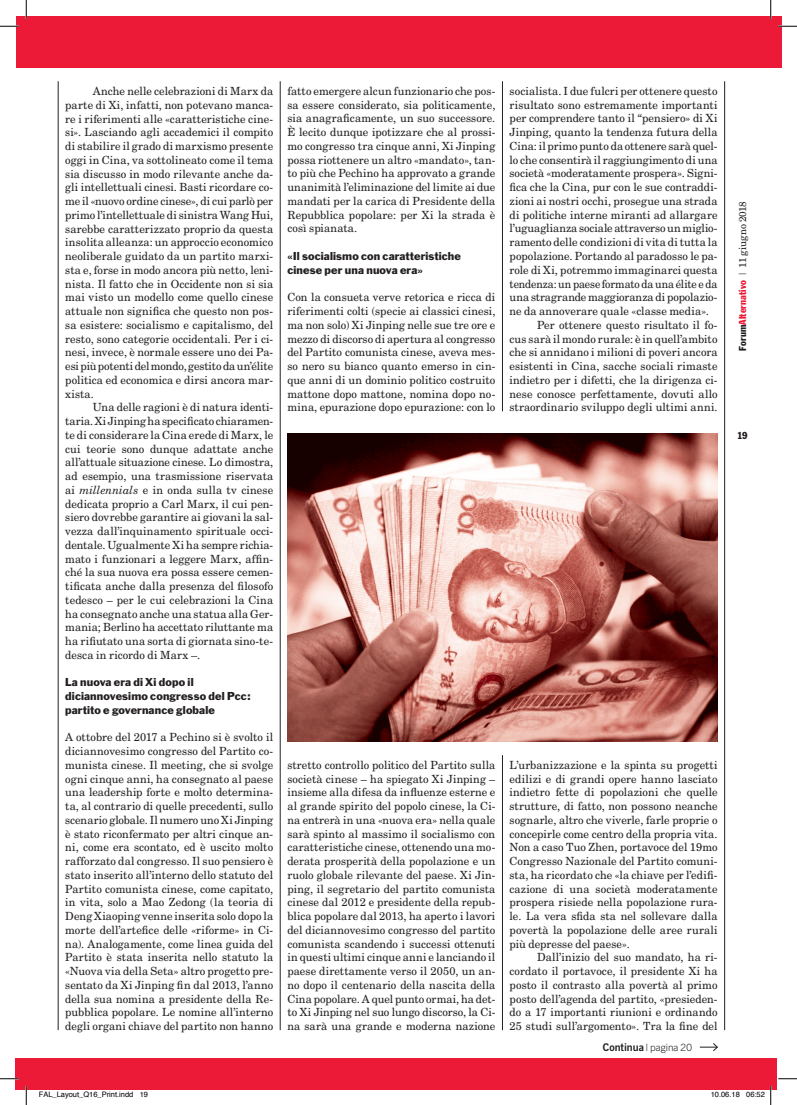
<style>
.page{position:relative;width:797px;height:1105px;background:#fff}
.page>*{position:absolute;margin:0;border:0;box-sizing:border-box;transform-origin:0 0}
.t1{font:11.25px/13.8px "New Century Schlbk LT";letter-spacing:.005em;color:#231f20;text-align:justify}
.t2{font:11.25px "New Century Schlbk LT";letter-spacing:.005em;color:#231f20;scale:.95 1}
.t3{font:10.62px/13.8px "Franklin Gothic";letter-spacing:.015em;color:#231f20}
.t4{font:10px "New Century Schlbk LT";letter-spacing:-.005em;color:#231f20}
.t5{font:300 10px "Trade Gothic LT";letter-spacing:.005em;color:#231f20}
.t6{font:condensed 10px "Franklin Gothic";color:#231f20}
.t7{font:7.5px "Helvetica";color:#000}
.s1{font-style:italic}
.s2{font-family:"Trade Gothic LT Bold Two";font-weight:400;font-size:10.62px}
.s3{font-family:"Franklin Gothic";font-stretch:condensed}
.s4{font-family:"Franklin Gothic";font-stretch:condensed;color:#ed1a37}
.s5{font-family:"Trade Gothic LT";font-weight:300}
</style>
<div class="page">
<hr style="left:724px;top:81px;width:1px;height:949px;background:#231f20">
<hr style="left:502px;top:81px;width:1px;height:330px;background:#231f20">
<hr style="left:502px;top:755px;width:1px;height:275px;background:#231f20">
<hr style="left:280px;top:81px;width:1px;height:949px;background:#231f20">
<hr style="left:58px;top:81px;width:1px;height:949px;background:#231f20">
<img style="left:287px;top:434px;width:430px;height:307px">
<div style="left:16px;top:16px;width:765px;height:52px;background:#ed1a37"></div>
<div style="left:16px;top:1058px;width:761px;height:31px;background:#ed1a37"></div>
<svg style="left:699px;top:1043px;width:18px;height:8px"></svg>
<svg style="left:0;top:25px;width:19px;height:2px"></svg>
<svg style="left:778px;top:25px;width:19px;height:2px"></svg>
<svg style="left:0;top:1078px;width:19px;height:1px"></svg>
<svg style="left:778px;top:1078px;width:19px;height:1px"></svg>
<svg style="left:25px;top:0;width:2px;height:19px"></svg>
<svg style="left:25px;top:1086px;width:2px;height:19px"></svg>
<svg style="left:770px;top:0;width:1px;height:19px"></svg>
<svg style="left:711px;top:1086px;width:60px;height:19px"></svg>
<p class="t1" style="left:65px;top:84px;width:209px;text-indent:28px">Anche nelle celebrazioni di Marx da parte di Xi, infatti, non potevano manca&shy;re i riferimenti alle «caratteristiche cine&shy;si». Lasciando agli accademici il compito di stabilire il grado di marxismo presente oggi in Cina, va sottolineato come il tema sia discusso in modo rilevante anche da&shy;gli intellettuali cinesi. Basti ricordare co&shy;me il «nuovo ordine cinese», di cui parlò per primo l’intellettuale di sinistra Wang Hui, sarebbe caratterizzato proprio da questa insolita alleanza: un approccio economico neoliberale guidato da un partito marxi&shy;sta e, forse in modo ancora più netto, leni&shy;nista. Il fatto che in Occidente non si sia mai visto un modello come quello cinese attuale non significa che questo non pos&shy;sa esistere: socialismo e capitalismo, del resto, sono categorie occidentali. Per i ci&shy;nesi, invece, è normale essere uno dei Pa&shy;esi più potenti del mondo, gestito da un’élite politica ed economica e dirsi ancora mar&shy;xista.</p>
<p class="t1" style="left:65px;top:400px;width:209px;text-indent:27px">Una delle ragioni è di natura identi&shy;taria. Xi Jinping ha specificato chiaramen&shy;te di considerare la Cina erede di Marx, le cui teorie sono dunque adattate anche all’attuale situazione cinese. Lo dimostra, ad esempio, una trasmissione riservata ai <span class="s1">millennials</span> e in onda sulla tv cinese dedicata proprio a Carl Marx, il cui pen&shy;siero dovrebbe garantire ai giovani la sal&shy;vezza dall’inquinamento spirituale occi&shy;dentale. Ugualmente Xi ha sempre richia&shy;mato i funzionari a leggere Marx, affin&shy;ché la sua nuova era possa essere cemen&shy;tificata anche dalla presenza del filosofo tedesco – per le cui celebrazioni la Cina ha consegnato anche una statua alla Ger&shy;mania; Berlino ha accettato riluttante ma ha rifiutato una sorta di giornata sino-te&shy;desca in ricordo di Marx –.</p>
<p class="t3" style="left:65px;top:675px;width:187px">La nuova era di Xi dopo il diciannovesimo congresso del Pcc: partito e governance globale</p>
<p class="t1" style="left:65px;top:730px;width:209px">A ottobre del 2017 a Pechino si è svolto il diciannovesimo congresso del Partito co&shy;munista cinese. Il meeting, che si svolge ogni cinque anni, ha consegnato al paese una leadership forte e molto determina&shy;ta, al contrario di quelle precedenti, sullo scenario globale. Il numero uno Xi Jinping è stato riconfermato per altri cinque an&shy;ni, come era scontato, ed è uscito molto rafforzato dal congresso. Il suo pensiero è stato inserito all’interno dello statuto del Partito comunista cinese, come capitato, in vita, solo a Mao Zedong (la teoria di Deng Xiaoping venne inserita solo dopo la morte dell’artefice delle «riforme» in Ci&shy;na). Analogamente, come linea guida del Partito è stata inserita nello statuto la «Nuova via della Seta» altro progetto pre&shy;sentato da Xi Jinping fin dal 2013, l’anno della sua nomina a presidente della Re&shy;pubblica popolare. Le nomine all’interno degli organi chiave del partito non hanno</p>
<p class="t1" style="left:287px;top:84px;width:209px">fatto emergere alcun funzionario che pos&shy;sa essere considerato, sia politicamente, sia anagraficamente, un suo successore.<br>È lecito dunque ipotizzare che al prossi&shy;mo congresso tra cinque anni, Xi Jinping possa riottenere un altro «mandato», tan&shy;to più che Pechino ha approvato a grande unanimità l’eliminazione del limite ai due mandati per la carica di Presidente della Repubblica popolare: per Xi la strada è così spianata.</p>
<p class="t3" style="left:287px;top:249px;width:175px">«Il socialismo con caratteristiche cinese per una nuova era»</p>
<p class="t1" style="left:287px;top:290px;width:209px">Con la consueta verve retorica e ricca di riferimenti colti (specie ai classici cinesi, ma non solo) Xi Jinping nelle sue tre ore e mezzo di discorso di apertura al congresso del Partito comunista cinese, aveva mes&shy;so nero su bianco quanto emerso in cin&shy;que anni di un dominio politico costruito mattone dopo mattone, nomina dopo no&shy;mina, epurazione dopo epurazione: con lo</p>
<p class="t1" style="left:509px;top:84px;width:209px">socialista. I due fulcri per ottenere questo</p>
<p class="t1" style="left:509px;top:98px;width:209px">risultato sono estremamente importanti</p>
<p class="t1" style="left:509px;top:112px;width:209px">per comprendere tanto il “pensiero» di Xi</p>
<p class="t1" style="left:509px;top:125px;width:209px">Jinping, quanto la tendenza futura della</p>
<p class="t1" style="left:509px;top:139px;width:209px">Cina: il primo punto da ottenere sarà quel-</p>
<p class="t1" style="left:509px;top:153px;width:209px">lo che consentirà il raggiungimento di una</p>
<p class="t1" style="left:509px;top:167px;width:209px">società «moderatamente prospera». Signi-</p>
<p class="t1" style="left:509px;top:180px;width:209px">fica che la Cina, pur con le sue contraddi-</p>
<p class="t1" style="left:509px;top:194px;width:209px">zioni ai nostri occhi, prosegue una strada</p>
<p class="t1" style="left:509px;top:208px;width:209px">di politiche interne miranti ad allargare</p>
<p class="t1" style="left:509px;top:222px;width:209px">l’uguaglianza sociale attraverso un miglio-</p>
<p class="t1" style="left:509px;top:235px;width:209px">ramento delle condizioni di vita di tutta la</p>
<p class="t1" style="left:509px;top:249px;width:209px">popolazione. Portando al paradosso le pa-</p>
<p class="t1" style="left:509px;top:263px;width:209px">role di Xi, potremmo immaginarci questa</p>
<p class="t2" style="left:509px;top:277px;width:220px">tendenza: un paese formato da una élite e da</p>
<p class="t1" style="left:509px;top:290px;width:209px">una stragrande maggioranza di popolazio-</p>
<p class="t1" style="left:509px;top:304px;width:201px">ne da annoverare quale «classe media».</p>
<p class="t1" style="left:537px;top:318px;width:182px">Per ottenere questo risultato il fo-</p>
<p class="t1" style="left:509px;top:332px;width:209px">cus sarà il mondo rurale: è in quell’ambito</p>
<p class="t1" style="left:509px;top:345px;width:209px">che si annidano i milioni di poveri ancora</p>
<p class="t1" style="left:509px;top:359px;width:209px">esistenti in Cina, sacche sociali rimaste</p>
<p class="t1" style="left:509px;top:373px;width:209px">indietro per i difetti, che la dirigenza ci-</p>
<p class="t1" style="left:509px;top:387px;width:209px">nese conosce perfettamente, dovuti allo</p>
<p class="t1" style="left:509px;top:400px;width:209px">straordinario sviluppo degli ultimi anni.</p>
<p class="t1" style="left:287px;top:758px;width:209px">stretto controllo politico del Partito sulla società cinese – ha spiegato Xi Jinping – insieme alla difesa da influenze esterne e al grande spirito del popolo cinese, la Ci&shy;na entrerà in una «nuova era» nella quale sarà spinto al massimo il socialismo con caratteristiche cinese, ottenendo una mo&shy;derata prosperità della popolazione e un ruolo globale rilevante del paese. Xi Jin&shy;ping, il segretario del partito comunista cinese dal 2012 e presidente della repub&shy;blica popolare dal 2013, ha aperto i lavori del diciannovesimo congresso del partito comunista scandendo i successi ottenuti in questi ultimi cinque anni e lanciando il paese direttamente verso il 2050, un an&shy;no dopo il centenario della nascita della Cina popolare. A quel punto ormai, ha det&shy;to Xi Jinping nel suo lungo discorso, la Ci&shy;na sarà una grande e moderna nazione</p>
<p class="t1" style="left:509px;top:758px;width:209px">L’urbanizzazione e la spinta su progetti edilizi e di grandi opere hanno lasciato indietro fette di popolazioni che quelle strutture, di fatto, non possono neanche sognarle, altro che viverle, farle proprie o concepirle come centro della propria vita.<br>Non a caso Tuo Zhen, portavoce del 19mo Congresso Nazionale del Partito comuni&shy;sta, ha ricordato che «la chiave per l’edifi&shy;cazione di una società moderatamente prospera risiede nella popolazione rura&shy;le. La vera sfida sta nel sollevare dalla povertà la popolazione delle aree rurali più depresse del paese».</p>
<p class="t1" style="left:509px;top:950px;width:209px;text-indent:27px">Dall’inizio del suo mandato, ha ri&shy;cordato il portavoce, il presidente Xi ha posto il contrasto alla povertà al primo posto dell’agenda del partito, «presieden&shy;do a 17 importanti riunioni e ordinando 25 studi sull’argomento». Tra la fine del</p>
<p class="t5" style="left:602px;top:1041px;width:91px"><span class="s2">Continua</span> | pagina 20</p>
<p class="t4" style="left:736px;top:350px;width:150px;rotate:-90deg"><span class="s3">Forum</span><span class="s4">Alternativo</span> <span class="s5">|</span> 11 giugno 2018</p>
<p class="t6" style="left:737px;top:429px;width:12px">19</p>
<p class="t7" style="left:39px;top:1089px;width:111px">FAL_Layout_Q16_Print.indd 19</p>
<p class="t7" style="left:710px;top:1089px;width:56px">10.06.18 06:52</p>
</div>
